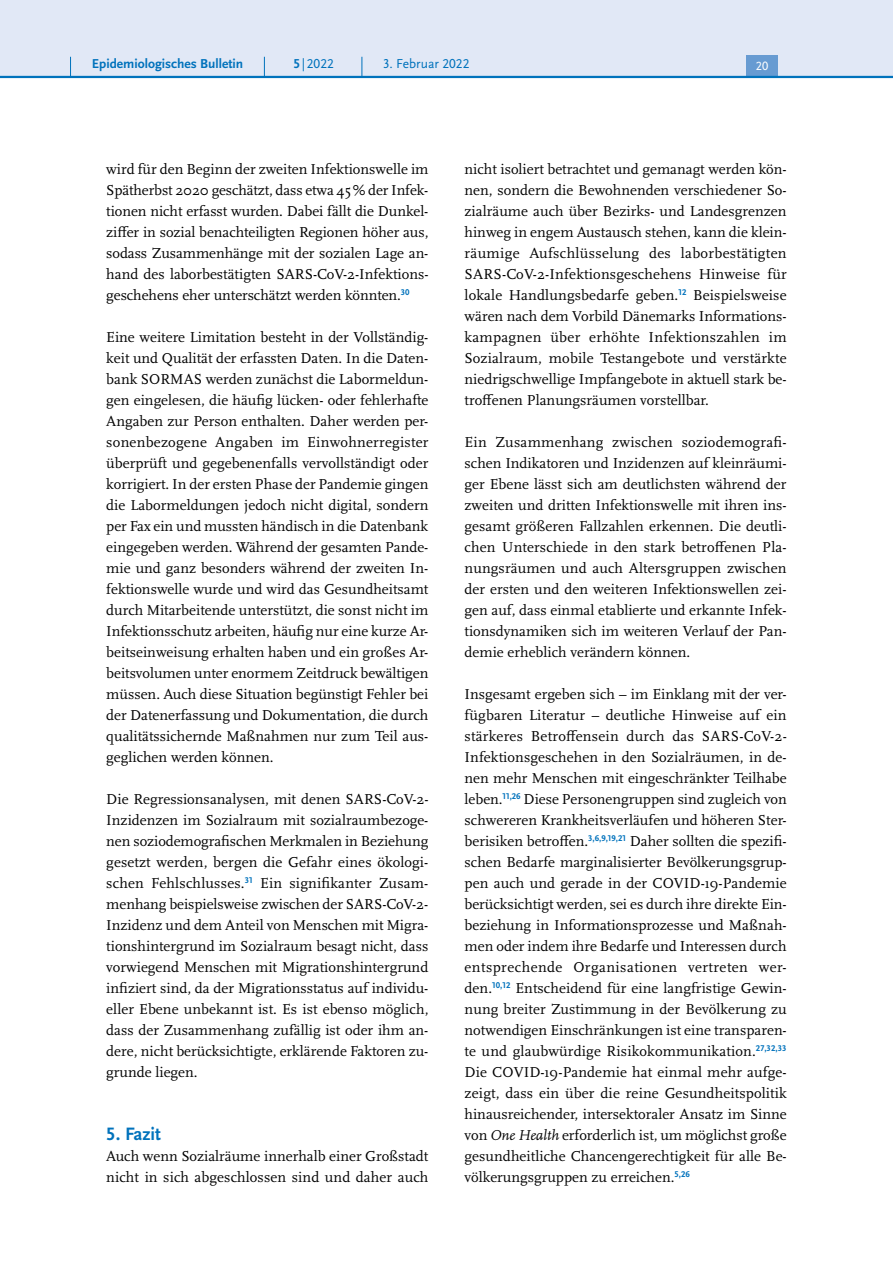
<style>
.page{position:relative;width:893px;height:1263px;background:#fff}
.page>*{position:absolute;margin:0;border:0;box-sizing:border-box;transform-origin:0 0}
.t1{font:700 18.75px "Scala Sans Pro";color:#0072bc}
.P_-_Fließtext{font:15px/21px "Scala Pro";color:#000;text-align:justify}
.t2{font:700 13.5px "Scala Sans Pro";color:#0072bc}
.t3{font:13.5px "Scala Sans Pro";color:#0072bc}
.t4{font:12.45px "Scala Sans Pro";color:#fff}
.s1{font-weight:700}
.s2{font-style:italic}
</style>
<div class="page">
<div style="left:0;top:0;width:893px;height:77px;background:#e1e8f6"></div>
<div style="left:746px;top:55px;width:32px;height:21px;background:#679bd2"></div>
<hr style="left:0;top:76px;width:893px;height:2px;background:#0072bc">
<svg style="left:70px;top:57px;width:1px;height:19px"></svg>
<svg style="left:264px;top:57px;width:1px;height:19px"></svg>
<svg style="left:362px;top:57px;width:1px;height:19px"></svg>
<p class="t2" style="left:92px;top:55px;width:153px">Epidemiologisches Bulletin</p>
<p class="t3" style="left:293px;top:55px;width:42px"><span class="s1">5</span>|2022</p>
<p class="t3" style="left:383px;top:55px;width:88px">3. Februar 2022</p>
<p class="t4" style="left:756px;top:59px;width:14px">20</p>
<p class="P_-_Fließtext" style="left:106px;top:158px;width:324px">wird für den Beginn der zweiten Infektionswelle im Spätherbst 2020 geschätzt, dass etwa 45% der Infek&shy;tionen nicht erfasst wurden. Dabei fällt die Dunkel&shy;ziffer in sozial benachteiligten Regionen höher aus, sodass Zusammenhänge mit der sozialen Lage an&shy;hand des laborbestätigten SARS-CoV-2-Infektions&shy;geschehens eher unterschätzt werden könnten.<sup>30</sup></p>
<p class="P_-_Fließtext" style="left:106px;top:326px;width:324px">Eine weitere Limitation besteht in der Vollständig&shy;keit und Qualität der erfassten Daten. In die Daten&shy;bank SORMAS werden zunächst die Labormeldun&shy;gen eingelesen, die häufig lücken- oder fehlerhafte Angaben zur Person enthalten. Daher werden per&shy;sonenbezogene Angaben im Einwohnerregister überprüft und gegebenenfalls vervollständigt oder korrigiert. In der ersten Phase der Pandemie gingen die Labormeldungen jedoch nicht digital, sondern per Fax ein und mussten händisch in die Datenbank eingegeben werden. Während der gesamten Pande&shy;mie und ganz besonders während der zweiten In&shy;fektionswelle wurde und wird das Gesundheitsamt durch Mitarbeitende unterstützt, die sonst nicht im Infektionsschutz arbeiten, häufig nur eine kurze Ar&shy;beitseinweisung erhalten haben und ein großes Ar&shy;beitsvolumen unter enormem Zeitdruck bewältigen müssen. Auch diese Situation begünstigt Fehler bei der Datenerfassung und Dokumentation, die durch qualitätssichernde Maßnahmen nur zum Teil aus&shy;geglichen werden können.</p>
<p class="P_-_Fließtext" style="left:106px;top:788px;width:324px">Die Regressionsanalysen, mit denen SARS-CoV-2- Inzidenzen im Sozialraum mit sozialraumbezoge&shy;nen soziodemografischen Merkmalen in Beziehung gesetzt werden, bergen die Gefahr eines ökologi&shy;schen Fehlschlusses.<sup>31</sup> Ein signifikanter Zusam&shy;menhang beispielsweise zwischen der SARS-CoV-2- Inzidenz und dem Anteil von Menschen mit Migra&shy;tionshintergrund im Sozialraum besagt nicht, dass vorwiegend Menschen mit Migrationshintergrund infiziert sind, da der Migrationsstatus auf individu&shy;eller Ebene unbekannt ist. Es ist ebenso möglich, dass der Zusammenhang zufällig ist oder ihm an&shy;dere, nicht berücksichtigte, erklärende Faktoren zu&shy;grunde liegen.</p>
<h3 class="t1" style="left:106px;top:1122px;width:56px">5. Fazit</h3>
<p class="P_-_Fließtext" style="left:106px;top:1145px;width:324px">Auch wenn Sozialräume innerhalb einer Großstadt nicht in sich abgeschlossen sind und daher auch</p>
<p class="P_-_Fließtext" style="left:465px;top:158px;width:324px">nicht isoliert betrachtet und gemanagt werden kön&shy;nen, sondern die Bewohnenden verschiedener So&shy;zialräume auch über Bezirks- und Landesgrenzen hinweg in engem Austausch stehen, kann die klein&shy;räumige Aufschlüsselung des laborbestätigten SARS-CoV-2-Infektionsgeschehens Hinweise für lokale Handlungsbedarfe geben.<sup>12</sup> Beispielsweise wären nach dem Vorbild Dänemarks Informations&shy;kampagnen über erhöhte Infektionszahlen im Sozialraum, mobile Testangebote und verstärkte niedrigschwellige Impfangebote in aktuell stark be&shy;troffenen Planungsräumen vorstellbar.</p>
<p class="P_-_Fließtext" style="left:465px;top:431px;width:324px">Ein Zusammenhang zwischen soziodemografi&shy;schen Indikatoren und Inzidenzen auf kleinräumi&shy;ger Ebene lässt sich am deutlichsten während der zweiten und dritten Infektionswelle mit ihren ins&shy;gesamt größeren Fallzahlen erkennen. Die deutli&shy;chen Unterschiede in den stark betroffenen Pla&shy;nungsräumen und auch Altersgruppen zwischen der ersten und den weiteren Infektionswellen zei&shy;gen auf, dass einmal etablierte und erkannte Infek&shy;tionsdynamiken sich im weiteren Verlauf der Pan&shy;demie erheblich verändern können.</p>
<p class="P_-_Fließtext" style="left:465px;top:683px;width:324px">Insgesamt ergeben sich – im Einklang mit der ver&shy;fügbaren Literatur – deutliche Hinweise auf ein stärkeres Betroffensein durch das SARS-CoV-2- Infektionsgeschehen in den Sozialräumen, in de&shy;nen mehr Menschen mit eingeschränkter Teilhabe leben.<sup>11,26</sup> Diese Personengruppen sind zugleich von schwereren Krankheitsverläufen und höheren Ster&shy;berisiken betroffen.<sup>3,6,9,19,21</sup> Daher sollten die spezifi&shy;schen Bedarfe marginalisierter Bevölkerungsgrup&shy;pen auch und gerade in der COVID-19-Pandemie berücksichtigt werden, sei es durch ihre direkte Ein&shy;beziehung in Informationsprozesse und Maßnah&shy;men oder indem ihre Bedarfe und Interessen durch entsprechende Organisationen vertreten wer&shy;den.<sup>10,12</sup> Entscheidend für eine langfristige Gewin&shy;nung breiter Zustimmung in der Bevölkerung zu notwendigen Einschränkungen ist eine transparen&shy;te und glaubwürdige Risikokommunikation.<sup>27,32,33<br></sup>Die COVID-19-Pandemie hat einmal mehr aufge&shy;zeigt, dass ein über die reine Gesundheitspolitik hinausreichender, intersektoraler Ansatz im Sinne von <span class="s2">One Health</span> erforderlich ist, um möglichst große gesundheitliche Chancengerechtigkeit für alle Be&shy;völkerungsgruppen zu erreichen.<sup>5,26</sup></p>
</div>
